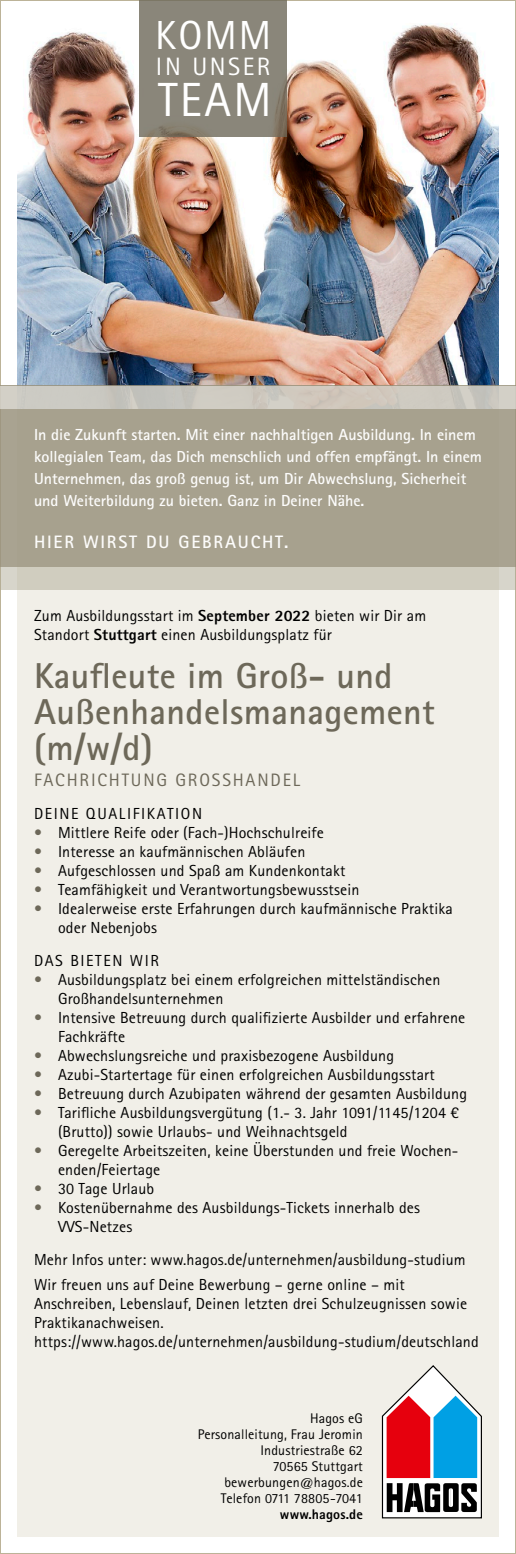
<style>
.page{position:relative;width:516px;height:1554px;background:#fff}
.page>*{position:absolute;margin:0;border:0;box-sizing:border-box;transform-origin:0 0}
.t1{font:48px "Rotis Sans Serif Std";color:#fff}
.t2{font:40.6px "Rotis Sans Serif Std";color:#fff}
.t3{font:700 36px/36px "Rotis Sans Serif Std";letter-spacing:.01em;color:#6d6859}
.t4{font:25.2px "Rotis Sans Serif Std";letter-spacing:.1em;color:#fff}
.t5{font:18px "Rotis Sans Serif Std";letter-spacing:.1em;color:#6d6859}
.t6{font:700 18px "Rotis Sans Serif Std";letter-spacing:.1em;color:#fff}
.t7{font:16px/19px "Rotis Sans Serif Std";letter-spacing:.01em;color:#000}
.t8{font:700 16px/22px "Rotis Sans Serif Std";color:#fff}
.t9{font:16px "Rotis Sans Serif Std";letter-spacing:.1em;color:#000}
.t10{font:14px/16px "Rotis Sans Serif Std";letter-spacing:.01em;color:#000;text-align:right}
.t11{font:800 14px "Rotis Sans Serif Std";letter-spacing:.01em;color:#000}
.s1{font-weight:800}
.s2{color:#6d6859}
</style>
<div class="page">
<div style="left:17px;top:386px;width:482px;height:1150px;background:#f1efe8"></div>
<img style="left:17px;top:17px;width:482px;height:369px">
<svg style="left:382px;top:1365px;width:100px;height:153px"></svg>
<div style="left:139px;top:0;width:147px;height:136px;background:#8a867a"></div>
<div style="left:0;top:567px;width:516px;height:23px;background:#d0cdbf"></div>
<div style="left:0;top:386px;width:516px;height:181px;background:#a7a18e"></div>
<div style="left:0;top:386px;width:516px;height:22px;background:#cdc9c0"></div>
<h2 class="t2" style="left:155px;top:11px;width:117px">KOMM</h2>
<h3 class="t4" style="left:156px;top:52px;width:116px">IN UNSER</h3>
<h1 class="t1" style="left:158px;top:71px;width:115px">TEAM</h1>
<p class="t8" style="left:34px;top:423px;width:449px">In die Zukunft starten. Mit einer nachhaltigen Ausbildung. In einem kollegialen Team, das Dich menschlich und offen empfängt. In einem Unternehmen, das groß genug ist, um Dir Abwechslung, Sicherheit und Weiterbildung zu bieten. Ganz in Deiner Nähe.</p>
<p class="t6" style="left:34px;top:530px;width:256px">HIER WIRST DU GEBRAUCHT.</p>
<p class="t7" style="left:34px;top:606px;width:394px">Zum Ausbildungsstart im <span class="s1">September 2022</span> bieten wir Dir am<br>Standort <span class="s1">Stuttgart</span> einen Ausbildungsplatz für</p>
<h3 class="t3" style="left:34px;top:657px;width:402px">Kaufleute im Groß- und<br>Außenhandelsmanagement (m/w/d)</h3>
<p class="t5" style="left:34px;top:769px;width:268px">FACHRICHTUNG GROSSHANDEL</p>
<p class="t9" style="left:34px;top:804px;width:170px">DEINE QUALIFIKATION</p>
<p class="t7" style="left:34px;top:823px;width:291px"><span class="s2">•</span> Mittlere Reife oder (Fach-)Hochschulreife</p>
<p class="t7" style="left:34px;top:842px;width:273px"><span class="s2">•</span> Interesse an kaufmännischen Abläufen</p>
<p class="t7" style="left:34px;top:861px;width:313px"><span class="s2">•</span> Aufgeschlossen und Spaß am Kundenkontakt</p>
<p class="t7" style="left:34px;top:880px;width:327px"><span class="s2">•</span> Teamfähigkeit und Verantwortungsbewusstsein</p>
<p class="t7" style="left:58px;top:899px;width:396px;text-indent:-24px"><span class="s2">•</span> Idealerweise erste Erfahrungen durch kaufmännische Praktika oder Nebenjobs</p>
<p class="t9" style="left:34px;top:951px;width:127px">DAS BIETEN WIR</p>
<p class="t7" style="left:58px;top:970px;width:384px;text-indent:-24px"><span class="s2">•</span> Ausbildungsplatz bei einem erfolgreichen mittelständischen<br>Großhandelsunternehmen</p>
<p class="t7" style="left:58px;top:1008px;width:409px;text-indent:-24px"><span class="s2">•</span> Intensive Betreuung durch qualifizierte Ausbilder und erfahrene<br>Fachkräfte</p>
<p class="t7" style="left:34px;top:1046px;width:361px"><span class="s2">•</span> Abwechslungsreiche und praxisbezogene Ausbildung</p>
<p class="t7" style="left:34px;top:1065px;width:402px"><span class="s2">•</span> Azubi-Startertage für einen erfolgreichen Ausbildungsstart</p>
<p class="t7" style="left:34px;top:1084px;width:434px"><span class="s2">•</span> Betreuung durch Azubipaten während der gesamten Ausbildung</p>
<p class="t7" style="left:58px;top:1103px;width:403px;text-indent:-24px"><span class="s2">•</span> Tarifliche Ausbildungsvergütung (1.- 3. Jahr 1091/1145/1204 € (Brutto)) sowie Urlaubs- und Weihnachtsgeld</p>
<p class="t7" style="left:58px;top:1141px;width:400px;text-indent:-24px"><span class="s2">•</span> Geregelte Arbeitszeiten, keine Überstunden und freie Wochen&shy;enden/Feiertage</p>
<p class="t7" style="left:34px;top:1179px;width:122px"><span class="s2">•</span> 30 Tage Urlaub</p>
<p class="t7" style="left:58px;top:1198px;width:363px;text-indent:-24px"><span class="s2">•</span> Kostenübernahme des Ausbildungs-Tickets innerhalb des<br>VVS-Netzes</p>
<p class="t7" style="left:34px;top:1247px;width:433px;line-height:24.6px">Mehr Infos unter: www.hagos.de/unternehmen/ausbildung-studium<br>Wir freuen uns auf Deine Bewerbung – gerne online – mit</p>
<p class="t7" style="left:34px;top:1293px;width:446px">Anschreiben, Lebenslauf, Deinen letzten drei Schulzeugnissen sowie<br>Praktikanachweisen. https://www.hagos.de/unternehmen/ausbildung-studium/deutschland</p>
<p class="t10" style="left:198px;top:1409px;width:166px">Hagos eG<br>Personalleitung, Frau Jeromin<br>Industriestraße 62<br>70565 Stuttgart bewerbungen@hagos.de<br>Telefon 0711 78805-7041</p>
<p class="t11" style="left:280px;top:1504px;width:84px">www.hagos.de</p>
</div>
